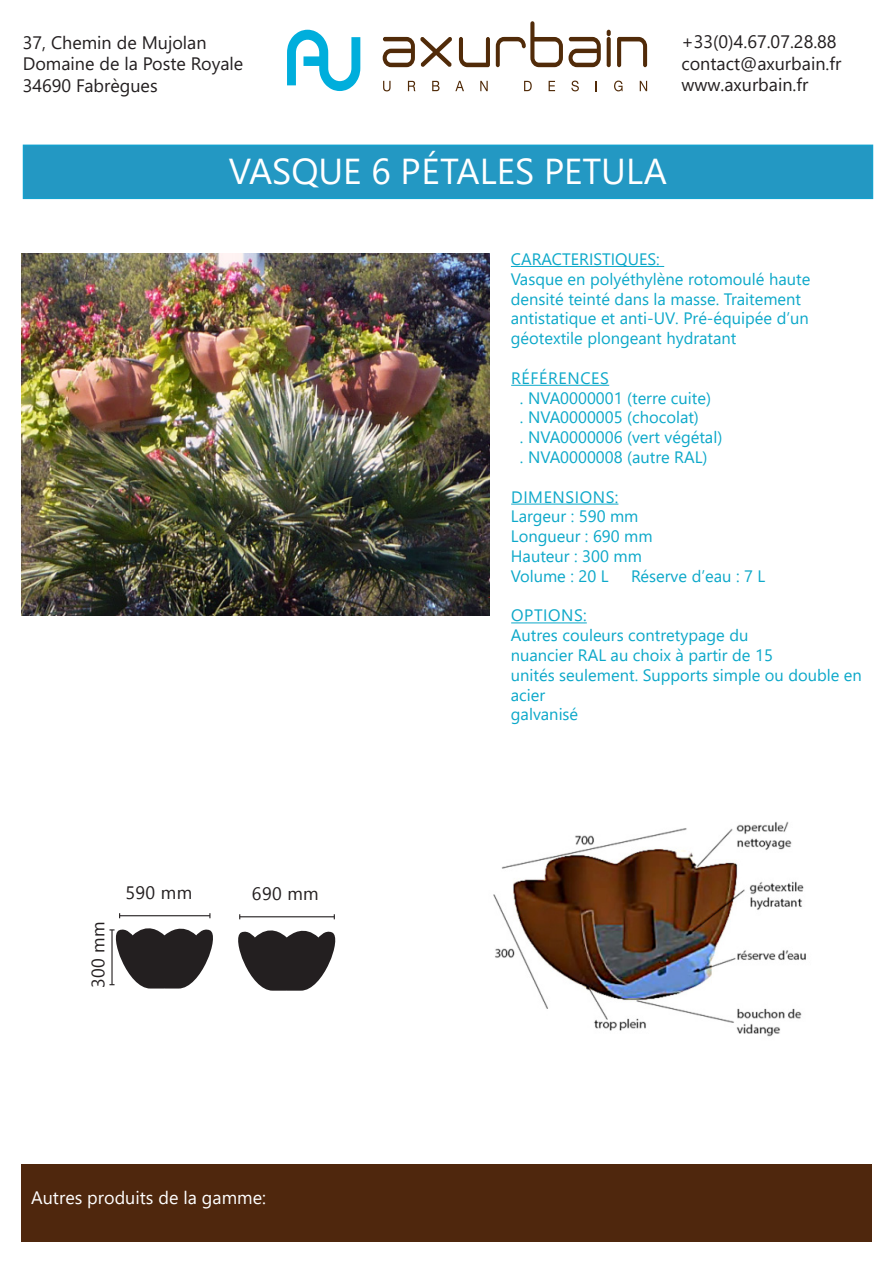
<style>
.page{position:relative;width:893px;height:1263px;background:#fff}
.page>*{position:absolute;margin:0;border:0;box-sizing:border-box;transform-origin:0 0}
.t1{font:36px "Segoe UI";color:#fff}
.t2{font:18px/21.6px "Segoe UI";color:#231f20}
.t3{font:18px "Segoe UI";color:#fff}
.t4{font:18px "Gadugi";letter-spacing:.02em;color:#231f20}
.t5{font:16.5px/19.8px "Segoe UI";color:#0ca8c9}
.t6{font:16.5px "Segoe UI";letter-spacing:.035em;color:#0ca8c9}
</style>
<div class="page">
<div style="left:21px;top:1164px;width:851px;height:78px;background:#4f270d"></div>
<svg style="left:459px;top:37px;width:31px;height:30px"></svg>
<svg style="left:496px;top:21px;width:105px;height:46px"></svg>
<svg style="left:607px;top:30px;width:4px;height:6px"></svg>
<svg style="left:607px;top:37px;width:4px;height:30px"></svg>
<svg style="left:617px;top:37px;width:30px;height:30px"></svg>
<svg style="left:383px;top:37px;width:69px;height:30px"></svg>
<svg style="left:287px;top:30px;width:73px;height:61px"></svg>
<svg style="left:383px;top:81px;width:8px;height:10px"></svg>
<svg style="left:408px;top:81px;width:7px;height:10px"></svg>
<svg style="left:432px;top:81px;width:7px;height:10px"></svg>
<svg style="left:455px;top:81px;width:9px;height:10px"></svg>
<svg style="left:480px;top:81px;width:8px;height:10px"></svg>
<svg style="left:524px;top:81px;width:8px;height:10px"></svg>
<svg style="left:549px;top:81px;width:6px;height:10px"></svg>
<svg style="left:571px;top:81px;width:8px;height:10px"></svg>
<svg style="left:614px;top:81px;width:9px;height:10px"></svg>
<svg style="left:640px;top:81px;width:7px;height:10px"></svg>
<hr style="left:511px;top:266px;width:153px;height:1px;background:#0ca8c9">
<hr style="left:511px;top:385px;width:98px;height:1px;background:#0ca8c9">
<hr style="left:511px;top:504px;width:107px;height:1px;background:#0ca8c9">
<hr style="left:511px;top:622px;width:76px;height:1px;background:#0ca8c9">
<div style="left:24px;top:145px;width:848px;height:53px;background:#2398c3"></div>
<div style="left:23px;top:145px;width:850px;height:54px;border:2px solid #15a1ce"></div>
<svg style="left:109px;top:913px;width:104px;height:75px"></svg>
<svg style="left:238px;top:914px;width:98px;height:77px"></svg>
<img style="left:493px;top:821px;width:313px;height:216px">
<img style="left:21px;top:253px;width:469px;height:362px">
<p class="t2" style="left:23px;top:30px;width:222px">37, Chemin de Mujolan<br>Domaine de la Poste Royale<br>34690 Fabrègues</p>
<p class="t2" style="left:681px;top:29px;width:161px">+33(0)4.67.07.28.88 contact@axurbain.fr www.axurbain.fr</p>
<p class="t1" style="left:229px;top:138px;width:440px">VASQUE 6 PÉTALES PETULA</p>
<p class="t4" style="left:87px;top:988px;width:68px;rotate:-90deg">300 mm</p>
<p class="t4" style="left:125px;top:882px;width:68px">590 mm</p>
<p class="t4" style="left:252px;top:883px;width:68px">690 mm</p>
<p class="t3" style="left:31px;top:1180px;width:236px">Autres produits de la gamme:</p>
<p class="t5" style="left:511px;top:248px;width:150px">CARACTERISTIQUES:</p>
<p class="t5" style="left:511px;top:268px;width:301px">Vasque en polyéthylène rotomoulé haute</p>
<p class="t5" style="left:511px;top:287px;width:300px">densité teinté dans la masse. Traitement antistatique et anti-UV. Pré-équipée d’un géotextile plongeant hydratant</p>
<p class="t6" style="left:511px;top:362px;width:99px">RÉFÉRENCES</p>
<p class="t5" style="left:520px;top:386px;width:193px">. NVA0000001 (terre cuite)</p>
<p class="t5" style="left:520px;top:406px;width:181px">. NVA0000005 (chocolat)</p>
<p class="t5" style="left:520px;top:426px;width:204px">. NVA0000006 (vert végétal)</p>
<p class="t5" style="left:520px;top:446px;width:189px">. NVA0000008 (autre RAL)</p>
<p class="t6" style="left:511px;top:481px;width:109px">DIMENSIONS:</p>
<p class="t5" style="left:511px;top:505px;width:129px">Largeur : 590 mm</p>
<p class="t5" style="left:511px;top:525px;width:143px">Longueur : 690 mm</p>
<p class="t5" style="left:511px;top:545px;width:132px">Hauteur : 300 mm</p>
<p class="t5" style="left:511px;top:565px;width:99px">Volume : 20 L</p>
<p class="t5" style="left:631px;top:565px;width:136px">Réserve d’eau : 7 L</p>
<p class="t6" style="left:511px;top:600px;width:77px">OPTIONS:</p>
<p class="t5" style="left:511px;top:624px;width:239px">Autres couleurs contretypage du</p>
<p class="t5" style="left:511px;top:644px;width:263px">nuancier RAL au choix à partir de 15</p>
<p class="t5" style="left:511px;top:664px;width:353px">unités seulement. Supports simple ou double en acier</p>
<p class="t5" style="left:511px;top:703px;width:69px">galvanisé</p>
</div>
